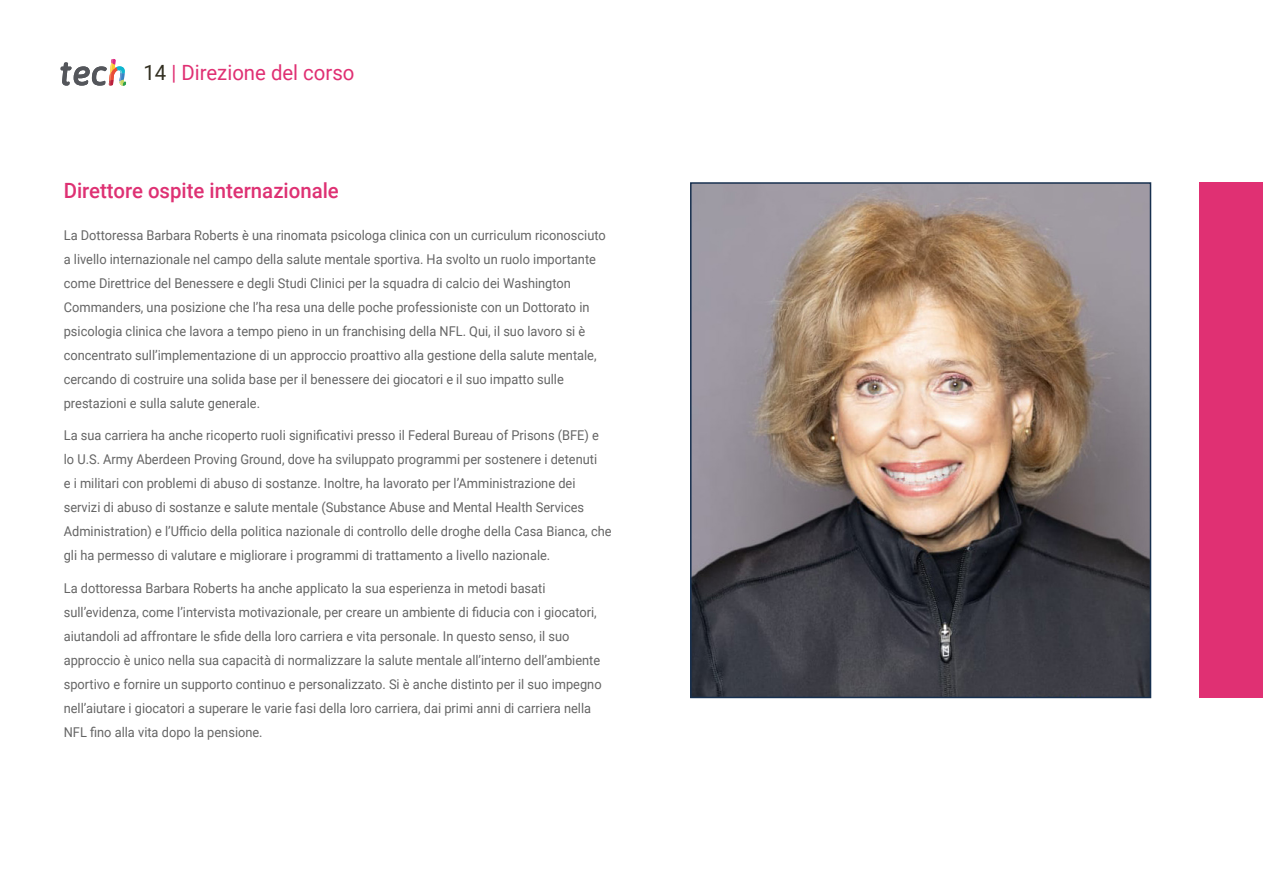
<style>
.page{position:relative;width:1263px;height:893px;background:#fff}
.page>*{position:absolute;margin:0;border:0;box-sizing:border-box;transform-origin:0 0}
.t1{font:500 21px "Roboto";color:#de3173}
.t2{font:21px "Roboto";color:#e03073}
.t3{font:13.5px/24px "Roboto";color:#656565;scale:.95 1}
.s1{color:#312e20}
</style>
<div class="page">
<img style="left:693px;top:185px;width:455px;height:510px">
<div style="left:690px;top:182px;width:461px;height:516px;border:2px solid #17304f"></div>
<div style="left:1199px;top:182px;width:64px;height:516px;background:#e03073"></div>
<svg style="left:61px;top:59px;width:65px;height:27px"></svg>
<h1 class="t2" style="left:144px;top:57px;width:213px"><span class="s1">14</span> | Direzione del corso</h1>
<h1 class="t1" style="left:64px;top:176px;width:277px">Direttore ospite internazionale</h1>
<p class="t3" style="left:64px;top:222px;width:572px">La Dottoressa Barbara Roberts è una rinomata psicologa clinica con un curriculum riconosciuto a livello internazionale nel campo della salute mentale sportiva. Ha svolto un ruolo importante come Direttrice del Benessere e degli Studi Clinici per la squadra di calcio dei Washington Commanders, una posizione che l’ha resa una delle poche professioniste con un Dottorato in psicologia clinica che lavora a tempo pieno in un franchising della NFL. Qui, il suo lavoro si è concentrato sull’implementazione di un approccio proattivo alla gestione della salute mentale, cercando di costruire una solida base per il benessere dei giocatori e il suo impatto sulle prestazioni e sulla salute generale.</p>
<p class="t3" style="left:64px;top:423px;width:578px">La sua carriera ha anche ricoperto ruoli significativi presso il Federal Bureau of Prisons (BFE) e lo U.S. Army Aberdeen Proving Ground, dove ha sviluppato programmi per sostenere i detenuti<br>e i militari con problemi di abuso di sostanze. Inoltre, ha lavorato per l’Amministrazione dei servizi di abuso di sostanze e salute mentale (Substance Abuse and Mental Health Services Administration) e l’Ufficio della politica nazionale di controllo delle droghe della Casa Bianca, che gli ha permesso di valutare e migliorare i programmi di trattamento a livello nazionale.</p>
<p class="t3" style="left:64px;top:575px;width:568px">La dottoressa Barbara Roberts ha anche applicato la sua esperienza in metodi basati sull’evidenza, come l’intervista motivazionale, per creare un ambiente di fiducia con i giocatori, aiutandoli ad affrontare le sfide della loro carriera e vita personale. In questo senso, il suo approccio è unico nella sua capacità di normalizzare la salute mentale all’interno dell’ambiente sportivo e fornire un supporto continuo e personalizzato. Si è anche distinto per il suo impegno nell’aiutare i giocatori a superare le varie fasi della loro carriera, dai primi anni di carriera nella NFL fino alla vita dopo la pensione.</p>
</div>
